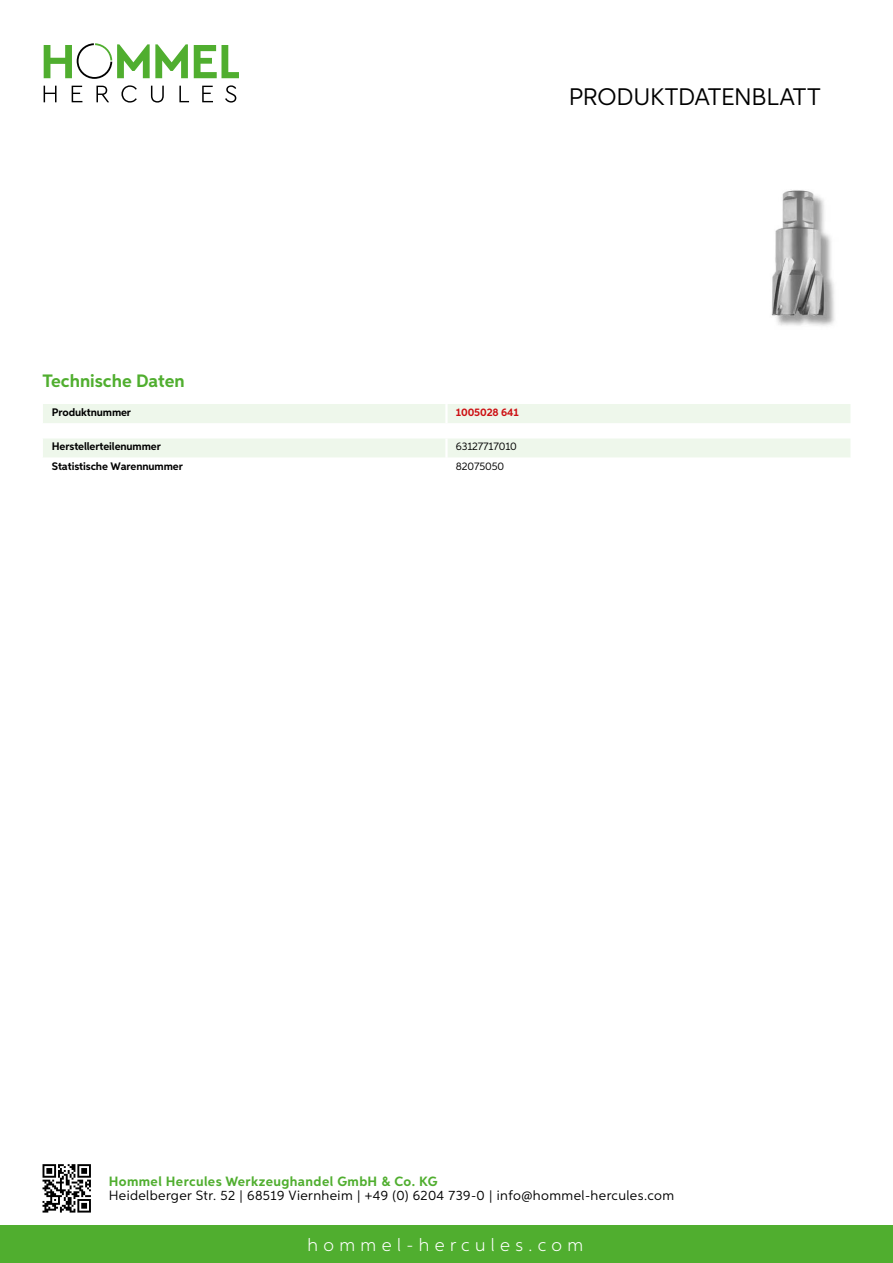
<style>
.page{position:relative;width:893px;height:1263px;background:#fff}
.page>*{position:absolute;margin:0;border:0;box-sizing:border-box;transform-origin:0 0}
.t1{font:24px "Aspira";letter-spacing:-.01em;color:#000}
.t2{font:300 18px "Aspira";letter-spacing:.3em;color:#fff}
.t3{font:700 18px "Aspira";color:#50ae2f}
.t4{font:13.5px "Aspira";letter-spacing:.03em;color:#000}
.t5{font:700 13.5px "Aspira";letter-spacing:.03em;color:#50ae2f}
.t6{font:700 10.95px "Aspira";letter-spacing:-.01em;color:#000}
.t7{font:10.95px "Aspira";letter-spacing:-.01em;color:#000}
.t8{font:700 10.95px "Aspira";letter-spacing:-.01em;color:#cd1013}
</style>
<div class="page">
<div style="left:0;top:1226px;width:893px;height:37px;background:#50ae2f"></div>
<svg style="left:43px;top:1164px;width:48px;height:48px"></svg>
<svg style="left:194px;top:45px;width:45px;height:33px"></svg>
<svg style="left:44px;top:43px;width:144px;height:36px"></svg>
<svg style="left:44px;top:86px;width:13px;height:16px"></svg>
<svg style="left:72px;top:86px;width:10px;height:16px"></svg>
<svg style="left:96px;top:86px;width:13px;height:16px"></svg>
<svg style="left:121px;top:85px;width:16px;height:18px"></svg>
<svg style="left:151px;top:86px;width:13px;height:17px"></svg>
<svg style="left:179px;top:86px;width:10px;height:16px"></svg>
<svg style="left:202px;top:86px;width:11px;height:16px"></svg>
<svg style="left:225px;top:85px;width:11px;height:18px"></svg>
<div style="left:43px;top:404px;width:807px;height:19px;background:#eef7eb"></div>
<hr style="left:445px;top:404px;width:3px;height:19px;background:#fff">
<div style="left:43px;top:439px;width:807px;height:18px;background:#eef7eb"></div>
<img style="left:771px;top:190px;width:64px;height:136px">
<h1 class="t1" style="left:569px;top:82px;width:253px">Produktdatenblatt</h1>
<h2 class="t3" style="left:43px;top:370px;width:144px">Technische Daten</h2>
<p class="t6" style="left:52px;top:405px;width:81px">Produktnummer</p>
<p class="t8" style="left:456px;top:405px;width:64px">1005028 641</p>
<p class="t6" style="left:52px;top:440px;width:111px">Herstellerteilenummer</p>
<p class="t7" style="left:456px;top:440px;width:63px">63127717010</p>
<p class="t6" style="left:52px;top:459px;width:132px">Statistische Warennummer</p>
<p class="t7" style="left:456px;top:459px;width:50px">82075050</p>
<p class="t5" style="left:109px;top:1172px;width:330px">Hommel Hercules Werkzeughandel GmbH &amp; Co. KG</p>
<p class="t4" style="left:109px;top:1187px;width:567px">Heidelberger Str. 52 | 68519 Viernheim | +49 (0) 6204 739-0 | info@hommel-hercules.com</p>
<h2 class="t2" style="left:307px;top:1234px;width:277px">hommel-hercules.com</h2>
</div>
